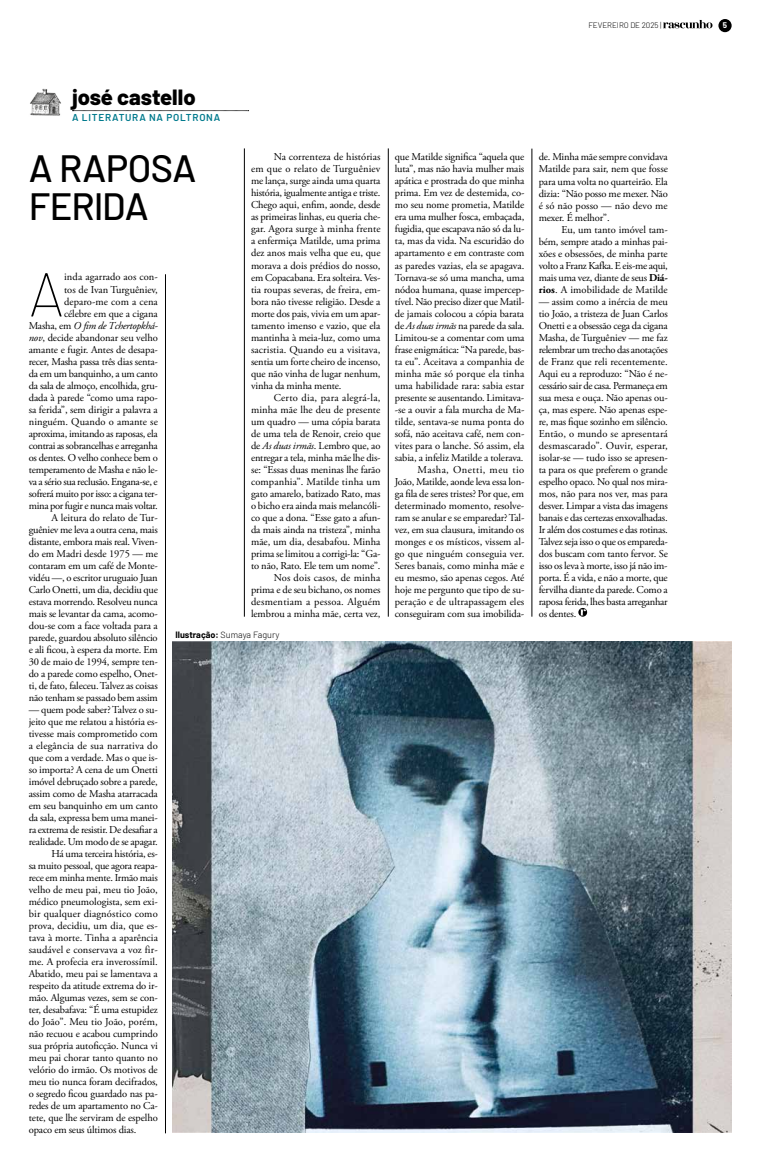
<style>
.page{position:relative;width:760px;height:1160px;background:#fff}
.page>*{position:absolute;margin:0;border:0;box-sizing:border-box;transform-origin:0 0}
.t1{font:100 61.9px "Barlow";color:#000}
.t2{font:500 38px/38px "Barlow";letter-spacing:-.02em;color:#000}
.t3{font:800 22px "Barlow";color:#000}
.t4{font:10.5px/12px "Adobe Garamond Pro";letter-spacing:-.01em;color:#000;text-align:justify}
.t5{font:10.5px "Adobe Garamond Pro";letter-spacing:.01em;color:#000}
.t6{font:10.5px "Adobe Garamond Pro";letter-spacing:.015em;color:#000}
.t7{font:600 10px "Barlow";letter-spacing:.075em;color:#007a8d}
.t8{font:300 9px "Barlow";color:#000}
.t9{font:300 8px "Barlow";letter-spacing:-.005em;color:#000}
.t10{font:700 8px "Barlow";color:#fff}
.s1{font-style:italic}
.s2{font-weight:700}
</style>
<div class="page">
<svg style="left:72px;top:110px;width:177px;height:1px"></svg>
<img style="left:30px;top:88px;width:31px;height:28px">
<hr style="left:165px;top:274px;width:1px;height:859px;background:#000">
<hr style="left:532px;top:149px;width:1px;height:467px;background:#000">
<hr style="left:388px;top:148px;width:1px;height:468px;background:#000">
<hr style="left:244px;top:148px;width:1px;height:468px;background:#000">
<svg style="left:578px;top:608px;width:9px;height:8px"></svg>
<svg style="left:580px;top:609px;width:6px;height:6px"></svg>
<img style="left:172px;top:641px;width:559px;height:491px">
<svg style="left:663px;top:20px;width:49px;height:8px"></svg>
<div style="left:718px;top:19px;width:13px;height:13px;background:#000;border-radius:50%"></div>
<p class="t9" style="left:588px;top:20px;width:75px">FEVEREIRO DE 2025 |</p>
<p class="t10" style="left:723px;top:20px;width:6px">5</p>
<h3 class="t3" style="left:72px;top:81px;width:125px">josé castello</h3>
<p class="t7" style="left:72px;top:110px;width:149px">A LITERATURA NA POLTRONA</p>
<h2 class="t2" style="left:29px;top:147px;width:169px">A RAPOSA<br>FERIDA</h2>
<p class="t4" style="left:395px;top:151px;width:131px;text-align:right">que Matilde significa “aquela que luta”, mas não havia mulher mais apática e prostrada do que minha prima. Em vez de destemida, co&shy;mo seu nome prometia, Matilde era uma mulher fosca, embaçada, fugidia, que escapava não só da lu&shy;ta, mas da vida. Na escuridão do apartamento e em contraste com as paredes vazias, ela se apagava.<br>Tornava-se só uma mancha, uma nódoa humana, quase impercep&shy;tível. Não preciso dizer que Matil&shy;de jamais colocou a cópia barata de <span class="s1">As duas irmãs</span> na parede da sala.<br>Limitou-se a comentar com uma frase enigmática: “Na parede, bas&shy;ta eu”. Aceitava a companhia de minha mãe só porque ela tinha uma habilidade rara: sabia estar presente se ausentando. Limitava--se a ouvir a fala murcha de Ma&shy;tilde, sentava-se numa ponta do sofá, não aceitava café, nem con&shy;vites para o lanche. Só assim, ela sabia, a infeliz Matilde a tolerava.<br>Masha, Onetti, meu tio<br>João, Matilde, aonde leva essa lon&shy;ga fila de seres tristes? Por que, em determinado momento, resolve&shy;ram se anular e se emparedar? Tal&shy;vez, em sua clausura, imitando os monges e os místicos, vissem al&shy;go que ninguém conseguia ver.<br>Seres banais, como minha mãe e eu mesmo, são apenas cegos. Até hoje me pergunto que tipo de su&shy;peração e de ultrapassagem eles conseguiram com sua imobilida-</p>
<p class="t8" style="left:175px;top:628px;width:106px"><span class="s2">Ilustração:</span> Sumaya Fagury</p>
<p class="t4" style="left:251px;top:151px;width:131px;text-indent:23px">Na correnteza de histórias em que o relato de Turguêniev me lança, surge ainda uma quarta história, igualmente antiga e triste.<br>Chego aqui, enfim, aonde, desde as primeiras linhas, eu queria che&shy;gar. Agora surge à minha frente a enfermiça Matilde, uma prima dez anos mais velha que eu, que morava a dois prédios do nosso, em Copacabana. Era solteira. Ves&shy;tia roupas severas, de freira, em&shy;bora não tivesse religião. Desde a morte dos pais, vivia em um apar&shy;tamento imenso e vazio, que ela mantinha à meia-luz, como uma sacristia. Quando eu a visitava, sentia um forte cheiro de incenso, que não vinha de lugar nenhum, vinha da minha mente.</p>
<p class="t4" style="left:251px;top:391px;width:131px;text-align:right">Certo dia, para alegrá-la, minha mãe lhe deu de presente um quadro — uma cópia barata de uma tela de Renoir, creio que de <span class="s1">As duas irmãs</span>. Lembro que, ao entregar a tela, minha mãe lhe dis&shy;se: “Essas duas meninas lhe farão companhia”. Matilde tinha um gato amarelo, batizado Rato, mas o bicho era ainda mais melancóli&shy;co que a dona. “Esse gato a afun&shy;da mais ainda na tristeza”, minha mãe, um dia, desabafou. Minha prima se limitou a corrigi-la: “Ga&shy;to não, Rato. Ele tem um nome”.<br>Nos dois casos, de minha prima e de seu bichano, os nomes desmentiam a pessoa. Alguém lembrou a minha mãe, certa vez,</p>
<p class="t4" style="left:29px;top:271px;width:131px;text-align:right">inda agarrado aos con-<br>tos de Ivan Turguêniev, deparo-me com a cena<br>célebre em que a cigana<br>Masha, em <span class="s1">O fim de Tchertopkhá&shy;nov</span>, decide abandonar seu velho amante e fugir. Antes de desapa&shy;recer, Masha passa três dias senta&shy;da em um banquinho, a um canto da sala de almoço, encolhida, gru&shy;dada à parede “como uma rapo&shy;sa ferida”, sem dirigir a palavra a ninguém. Quando o amante se aproxima, imitando as raposas, ela contrai as sobrancelhas e arreganha os dentes. O velho conhece bem o temperamento de Masha e não le&shy;va a sério sua reclusão. Engana-se, e sofrerá muito por isso: a cigana ter&shy;mina por fugir e nunca mais voltar.<br>A leitura do relato de Tur&shy;guêniev me leva a outra cena, mais distante, embora mais real. Viven&shy;do em Madri desde 1975 — me contaram em um café de Monte&shy;vidéu —, o escritor uruguaio Juan<br>Carlo Onetti, um dia, decidiu que estava morrendo. Resolveu nunca mais se levantar da cama, acomo&shy;dou-se com a face voltada para a parede, guardou absoluto silêncio e ali ficou, à espera da morte. Em<br>30 de maio de 1994, sempre ten&shy;do a parede como espelho, Onet&shy;ti, de fato, faleceu. Talvez as coisas não tenham se passado bem assim</p>
<p class="t4" style="left:29px;top:703px;width:131px">— quem pode saber? Talvez o su-</p>
<p class="t4" style="left:29px;top:715px;width:131px">jeito que me relatou a história es-</p>
<p class="t4" style="left:29px;top:727px;width:131px">tivesse mais comprometido com</p>
<p class="t6" style="left:29px;top:739px;width:131px">a elegância de sua narrativa do</p>
<p class="t4" style="left:29px;top:751px;width:131px">que com a verdade. Mas o que is-</p>
<p class="t4" style="left:29px;top:763px;width:131px">so importa? A cena de um Onetti</p>
<p class="t4" style="left:29px;top:775px;width:130px">imóvel debruçado sobre a parede,</p>
<p class="t4" style="left:29px;top:787px;width:130px">assim como de Masha atarracada</p>
<p class="t4" style="left:29px;top:799px;width:131px">em seu banquinho em um canto</p>
<p class="t4" style="left:29px;top:811px;width:130px">da sala, expressa bem uma manei-</p>
<p class="t4" style="left:29px;top:823px;width:131px">ra extrema de resistir. De desafiar a</p>
<p class="t4" style="left:29px;top:835px;width:130px">realidade. Um modo de se apagar.</p>
<p class="t4" style="left:51px;top:847px;width:108px">Há uma terceira história, es-</p>
<p class="t4" style="left:29px;top:859px;width:130px">sa muito pessoal, que agora reapa-</p>
<p class="t4" style="left:29px;top:871px;width:131px">rece em minha mente. Irmão mais</p>
<p class="t4" style="left:29px;top:883px;width:130px">velho de meu pai, meu tio João,</p>
<p class="t4" style="left:29px;top:895px;width:130px">médico pneumologista, sem exi-</p>
<p class="t6" style="left:29px;top:907px;width:130px">bir qualquer diagnóstico como</p>
<p class="t5" style="left:29px;top:919px;width:131px">prova, decidiu, um dia, que es-</p>
<p class="t4" style="left:29px;top:931px;width:131px">tava à morte. Tinha a aparência</p>
<p class="t5" style="left:29px;top:943px;width:130px">saudável e conservava a voz fir-</p>
<p class="t4" style="left:29px;top:955px;width:130px">me. A profecia era inverossímil.</p>
<p class="t4" style="left:29px;top:967px;width:130px">Abatido, meu pai se lamentava a</p>
<p class="t4" style="left:29px;top:979px;width:131px">respeito da atitude extrema do ir-</p>
<p class="t4" style="left:29px;top:991px;width:131px">mão. Algumas vezes, sem se con-</p>
<p class="t4" style="left:29px;top:1003px;width:131px">ter, desabafava: “É uma estupidez</p>
<p class="t4" style="left:29px;top:1015px;width:130px">do João”. Meu tio João, porém,</p>
<p class="t4" style="left:29px;top:1027px;width:131px">não recuou e acabou cumprindo</p>
<p class="t4" style="left:29px;top:1039px;width:131px">sua própria autoficção. Nunca vi</p>
<p class="t4" style="left:29px;top:1051px;width:131px">meu pai chorar tanto quanto no</p>
<p class="t4" style="left:29px;top:1063px;width:130px">velório do irmão. Os motivos de</p>
<p class="t4" style="left:29px;top:1075px;width:131px">meu tio nunca foram decifrados,</p>
<p class="t4" style="left:29px;top:1087px;width:130px">o segredo ficou guardado nas pa-</p>
<p class="t4" style="left:29px;top:1099px;width:131px">redes de um apartamento no Ca-</p>
<p class="t4" style="left:29px;top:1111px;width:131px">tete, que lhe serviram de espelho</p>
<p class="t4" style="left:29px;top:1123px;width:109px">opaco em seus últimos dias.</p>
<h1 class="t1" style="left:29px;top:250px;width:37px">A</h1>
<p class="t4" style="left:539px;top:151px;width:131px">de. Minha mãe sempre convidava Matilde para sair, nem que fosse para uma volta no quarteirão. Ela dizia: “Não posso me mexer. Não é só não posso — não devo me mexer. É melhor”.</p>
<p class="t4" style="left:539px;top:223px;width:131px;text-indent:23px">Eu, um tanto imóvel tam&shy;bém, sempre atado a minhas pai&shy;xões e obsessões, de minha parte volto a Franz Kafka. E eis-me aqui, mais uma vez, diante de seus <span class="s2">Diá&shy;rios</span>. A imobilidade de Matilde</p>
<p class="t4" style="left:539px;top:295px;width:131px">— assim como a inércia de meu tio João, a tristeza de Juan Carlos Onetti e a obsessão cega da cigana Masha, de Turguêniev — me faz relembrar um trecho das anotações de Franz que reli recentemente.<br>Aqui eu a reproduzo: “Não é ne&shy;cessário sair de casa. Permaneça em sua mesa e ouça. Não apenas ou&shy;ça, mas espere. Não apenas espe&shy;re, mas fique sozinho em silêncio.<br>Então, o mundo se apresentará desmascarado”. Ouvir, esperar, isolar-se — tudo isso se apresen&shy;ta para os que preferem o grande espelho opaco. No qual nos mira&shy;mos, não para nos ver, mas para desver. Limpar a vista das imagens banais e das certezas enxovalhadas.<br>Ir além dos costumes e das rotinas.<br>Talvez seja isso o que os empareda&shy;dos buscam com tanto fervor. Se isso os leva à morte, isso já não im&shy;porta. É a vida, e não a morte, que fervilha diante da parede. Como a raposa ferida, lhes basta arreganhar os dentes.</p>
</div>
